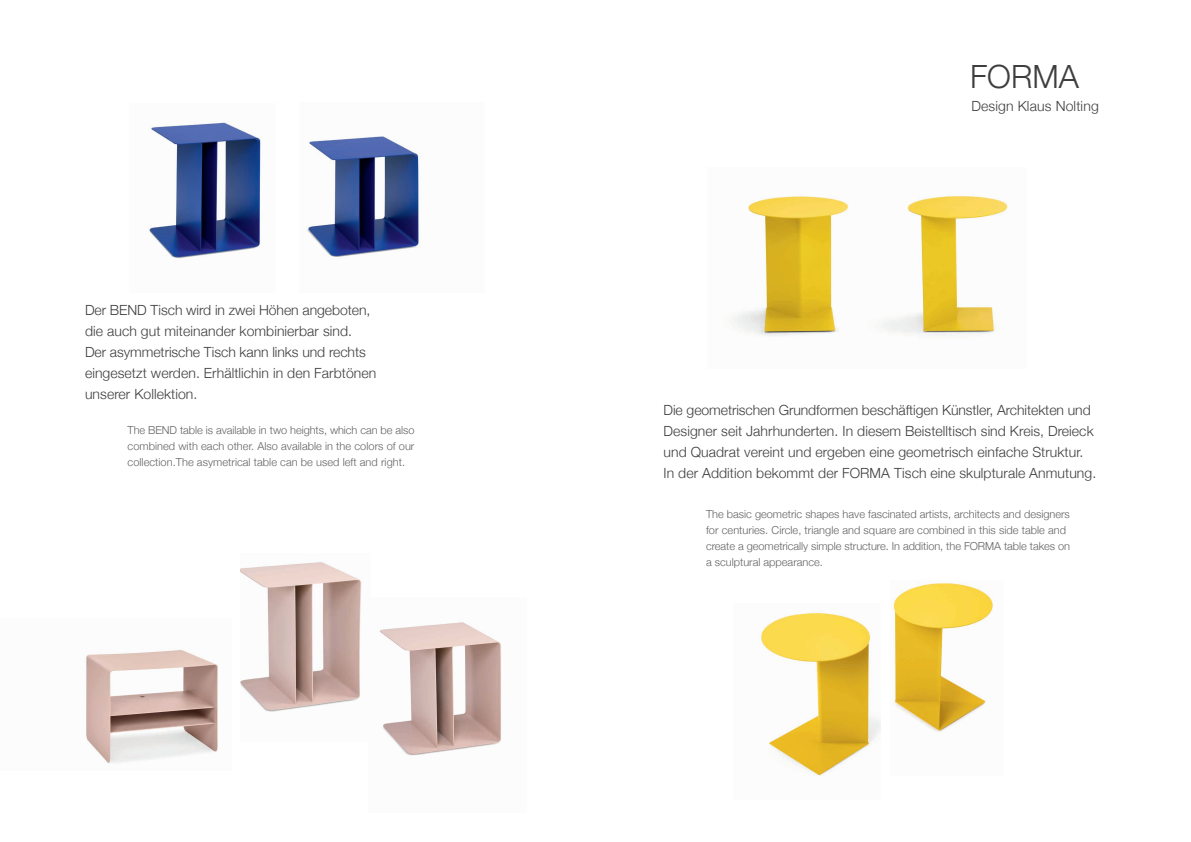
<style>
.page{position:relative;width:1191px;height:842px;background:#fff}
.page>*{position:absolute;margin:0;border:0;box-sizing:border-box;transform-origin:0 0}
.t1{font:300 32px "Helvetica Neue";color:#3e3e3f}
.t2{font:300 14px/21px "Helvetica Neue";letter-spacing:.005em;color:#3e3e3f}
.t3{font:300 11px/16px "Helvetica Neue";color:#636366;text-align:justify}
</style>
<div class="page">
<img style="left:733px;top:196px;width:275px;height:140px">
<img style="left:893px;top:583px;width:100px;height:149px">
<img style="left:761px;top:612px;width:119px;height:164px">
<img style="left:307px;top:136px;width:113px;height:121px">
<img style="left:148px;top:122px;width:113px;height:137px">
<img style="left:240px;top:562px;width:122px;height:150px">
<img style="left:380px;top:622px;width:121px;height:134px">
<img style="left:86px;top:650px;width:132px;height:113px">
<p class="t2" style="left:85px;top:299px;width:293px">Der BEND Tisch wird in zwei Höhen angeboten, die auch gut miteinander kombinierbar sind.<br>Der asymmetrische Tisch kann links und rechts eingesetzt werden. Erhältlichin in den Farbtönen unserer Kollektion.</p>
<p class="t3" style="left:128px;top:422px;width:288px">The BEND table is available in two heights, which can be also combined with each other. Also available in the colors of our collection.The asymetrical table can be used left and right.</p>
<h1 class="t1" style="left:970px;top:50px;width:110px">FORMA</h1>
<p class="t2" style="left:971px;top:94px;width:129px">Design Klaus Nolting</p>
<p class="t2" style="left:663px;top:399px;width:434px">Die geometrischen Grundformen beschäftigen Künstler, Architekten und Designer seit Jahrhunderten. In diesem Beistelltisch sind Kreis, Dreieck und Quadrat vereint und ergeben eine geometrisch einfache Struktur.<br>In der Addition bekommt der FORMA Tisch eine skulpturale Anmutung.</p>
<p class="t3" style="left:706px;top:505px;width:365px;text-align:left">The basic geometric shapes have fascinated artists, architects and designers for centuries. Circle, triangle and square are combined in this side table and create a geometrically simple structure. In addition, the FORMA table takes on a sculptural appearance.</p>
</div>
